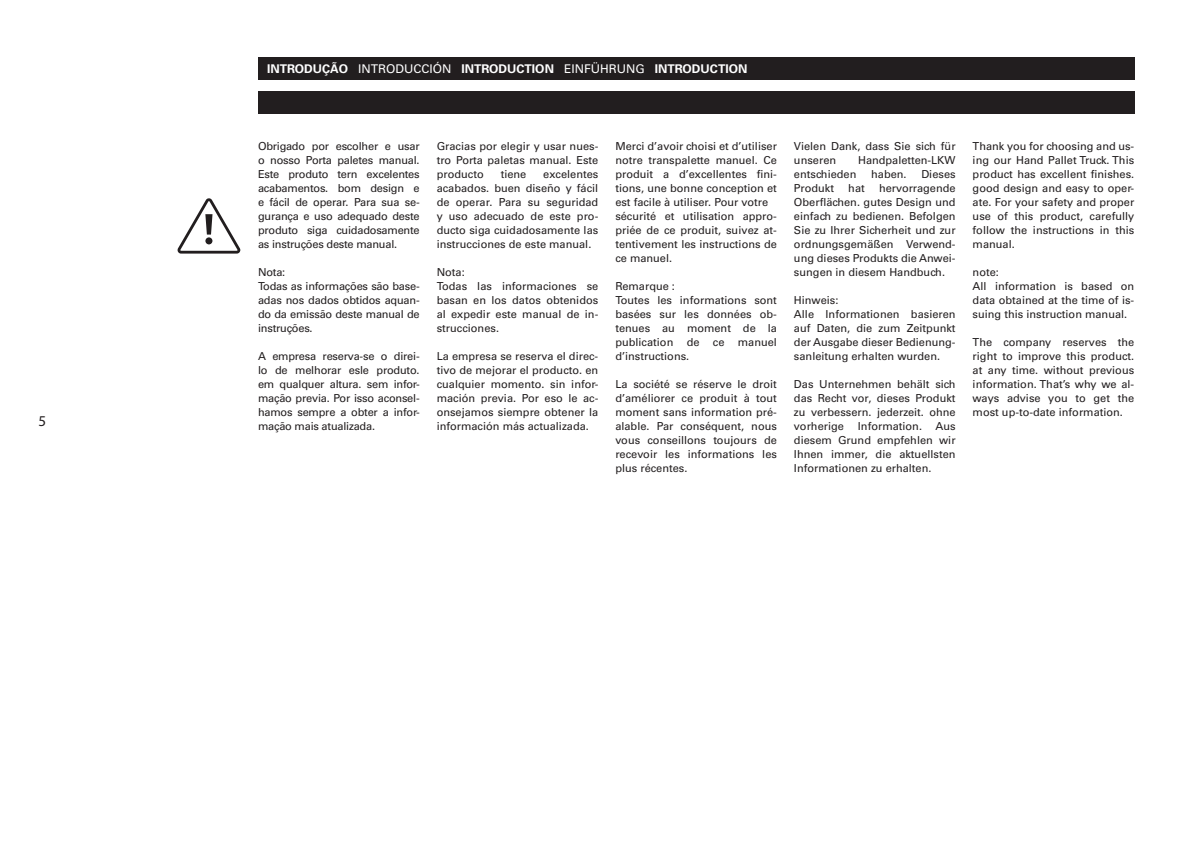
<style>
.page{position:relative;width:1191px;height:842px;background:#fff}
.page>*{position:absolute;margin:0;border:0;box-sizing:border-box;transform-origin:0 0}
.t1{font:15px "Myriad Pro";color:#221e1f}
.t2{font:700 12px "Univers LT";color:#fff}
.t3{font:11px/14px "Univers LT";color:#221e1f;text-align:justify}
.t4{font:11px/14px "Univers LT";color:#231f20;text-align:justify}
.t5{font:11px/14px "Univers LT";letter-spacing:-.02em;color:#221e1f}
.s1{font-weight:400}
</style>
<div class="page">
<div style="left:258px;top:57px;width:876px;height:22px;background:#221e1f"></div>
<div style="left:258px;top:91px;width:876px;height:22px;background:#221e1f"></div>
<svg style="left:177px;top:198px;width:64px;height:56px"></svg>
<h1 class="t1" style="left:38px;top:412px;width:9px">5</h1>
<p class="t2" style="left:267px;top:61px;width:482px">INTRODUÇÃO <span class="s1">INTRODUCCIÓN</span> INTRODUCTION <span class="s1">EINFÜHRUNG</span> INTRODUCTION</p>
<p class="t3" style="left:258px;top:139px;width:163px">Obrigado por escolher e usar o nosso Porta paletes manual.<br>Este produto tern excelentes acabamentos. bom design e e fácil de operar. Para sua se&shy;gurança e uso adequado deste produto siga cuidadosamente as instruções deste manual.</p>
<p class="t5" style="left:258px;top:265px;width:163px">Nota:<br>Todas as informações são base&shy;adas nos dados obtidos aquan&shy;do da emissão deste manual de instruções.</p>
<p class="t3" style="left:258px;top:349px;width:163px">A empresa reserva-se o direi&shy;lo de melhorar esle produto. em qualquer altura. sem infor&shy;mação previa. Por isso aconsel&shy;hamos sempre a obter a infor&shy;mação mais atualizada.</p>
<p class="t3" style="left:437px;top:139px;width:163px">Gracias por elegir y usar nues&shy;tro Porta paletas manual. Este producto</p>
<p class="t3" style="left:437px;top:167px;width:163px;text-indent:107px">excelentes acabados. buen diseño y fácil de operar. Para su seguridad y uso adecuado de este pro&shy;ducto siga cuidadosamente las instrucciones de este manual.</p>
<p class="t3" style="left:437px;top:265px;width:163px;text-align:left">Nota:<br>Todas las informaciones se basan en los datos obtenidos al expedir este manual de in&shy;strucciones.</p>
<p class="t3" style="left:437px;top:349px;width:163px">La empresa se reserva el direc&shy;tivo de mejorar el producto. en cualquier momento. sin infor&shy;mación previa. Por eso le ac&shy;onsejamos siempre obtener la información más actualizada.</p>
<p class="t3" style="left:501px;top:167px;width:27px">tiene</p>
<p class="t3" style="left:615px;top:139px;width:163px;text-align:left">Merci d’avoir choisi et d’utiliser notre transpalette manuel. Ce produit a d’excellentes fini&shy;tions, une bonne conception et est facile à utiliser. Pour votre sécurité et utilisation appro&shy;priée de ce produit, suivez at&shy;tentivement les instructions de ce manuel.</p>
<p class="t3" style="left:615px;top:279px;width:163px;text-align:left">Remarque :<br>Toutes les informations sont basées sur les données ob&shy;tenues au moment de la publication de ce manuel d’instructions.</p>
<p class="t3" style="left:615px;top:377px;width:163px">La société se réserve le droit d’améliorer ce produit à tout moment sans information pré&shy;alable. Par conséquent, nous vous conseillons toujours de recevoir les informations les plus récentes.</p>
<p class="t4" style="left:794px;top:139px;width:163px">Vielen Dank, dass Sie sich für unseren</p>
<p class="t4" style="left:858px;top:153px;width:99px">Handpaletten-LKW</p>
<p class="t4" style="left:794px;top:167px;width:64px">entschieden</p>
<p class="t4" style="left:871px;top:167px;width:37px">haben.</p>
<p class="t4" style="left:921px;top:167px;width:36px">Dieses</p>
<p class="t4" style="left:794px;top:181px;width:42px">Produkt</p>
<p class="t4" style="left:848px;top:181px;width:18px">hat</p>
<p class="t4" style="left:794px;top:181px;width:163px;text-indent:85px">hervorragende Oberflächen. gutes Design und einfach zu bedienen. Befolgen Sie zu Ihrer Sicherheit und zur ordnungsgemäßen Verwend&shy;ung dieses Produkts die Anwei&shy;sungen in diesem Handbuch.</p>
<p class="t4" style="left:794px;top:293px;width:163px;text-align:left">Hinweis:<br>Alle Informationen basieren auf Daten, die zum Zeitpunkt der Ausgabe dieser Bedienung&shy;sanleitung erhalten wurden.</p>
<p class="t4" style="left:794px;top:377px;width:163px">Das Unternehmen behält sich das Recht vor, dieses Produkt zu verbessern. jederzeit. ohne vorherige</p>
<p class="t4" style="left:794px;top:419px;width:163px;text-indent:64px">Information. Aus diesem Grund empfehlen wir Ihnen immer, die aktuellsten Informationen zu erhalten.</p>
<p class="t3" style="left:972px;top:139px;width:163px">Thank you for choosing and us&shy;ing our Hand Pallet Truck. This product has excellent finishes. good design and easy to oper&shy;ate. For your safety and proper use of this product, carefully follow the instructions in this manual.</p>
<p class="t3" style="left:972px;top:265px;width:163px;text-align:left">note:<br>All information is based on data obtained at the time of is&shy;suing this instruction manual.</p>
<p class="t3" style="left:972px;top:335px;width:163px">The company reserves the right to improve this product. at any time. without previous information. That’s why we al&shy;ways advise you to get the most up-to-date information.</p>
</div>
